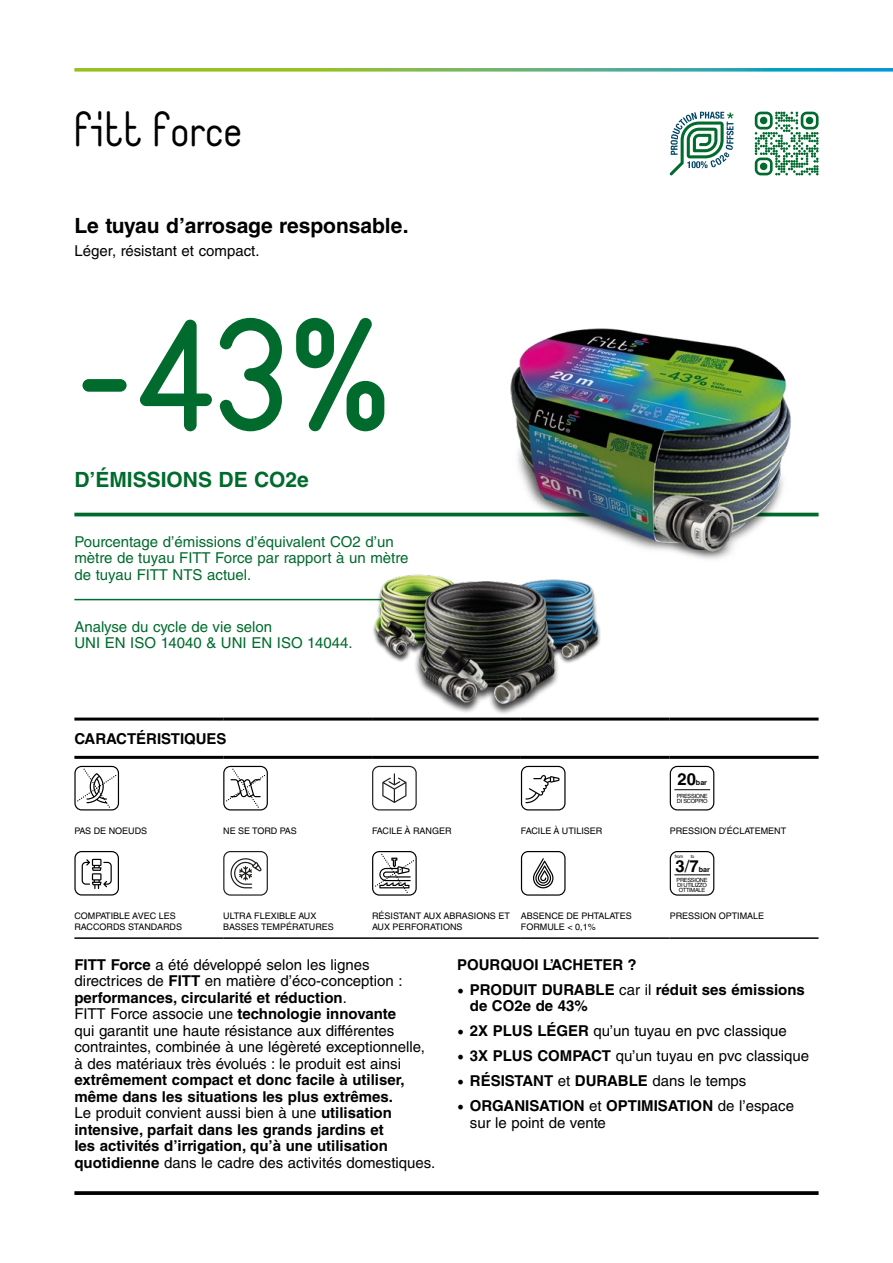
<style>
.page{position:relative;width:893px;height:1263px;background:#fff}
.page>*{position:absolute;margin:0;border:0;box-sizing:border-box;transform-origin:0 0}
.t1{font:180px "Fittype";color:#006b2d}
.t2{font:42px "Fittype";color:#000}
.t3{font:700 21px "Helvetica LT Std";color:#000}
.t4{font:700 21px "Helvetica LT Std";color:#006b2d}
.t5{font:700 16.65px "Helvetica LT Std";color:#000}
.t6{font:15px/16.5px "Helvetica LT Std";color:#000}
.t7{font:700 15px/16.5px "Helvetica LT Std";color:#000}
.t8{font:15px/16.5px "Helvetica LT Std";color:#006b2d}
.t9{font:9px/10.5px "Helvetica LT Std";color:#000}
.t10{font:700 7.2px "Helvetica LT Std";color:#000}
.t11{font:5.7px/5.4px "Helvetica LT Std";letter-spacing:-.05em;color:#000}
.t12{font:4.5px "Helvetica LT Std";letter-spacing:-.06em;color:#000}
.s1{font-weight:400}
.s2{font-weight:700}
.s3{font-family:"Minion Pro";font-weight:400;font-size:18px}
.s4{font-family:"Minion Pro";font-size:18px}
</style>
<div class="page">
<svg style="left:74px;top:68px;width:819px;height:4px;background:#73ba7a"></svg>
<svg style="left:74px;top:1191px;width:745px;height:4px;background:#0f0f0f"></svg>
<hr style="left:74px;top:599px;width:362px;height:1px;background:#006b2d">
<hr style="left:74px;top:513px;width:745px;height:3px;background:#006b2d">
<img style="left:575px;top:581px;width:26px;height:80px">
<img style="left:365px;top:577px;width:33px;height:84px">
<img style="left:398px;top:574px;width:177px;height:140px">
<svg style="left:755px;top:112px;width:64px;height:63px"></svg>
<div style="left:760px;top:117px;width:7px;height:7px;background:#006b2d;border-radius:50%"></div>
<div style="left:806px;top:117px;width:7px;height:7px;background:#006b2d;border-radius:50%"></div>
<div style="left:760px;top:163px;width:7px;height:7px;background:#006b2d;border-radius:50%"></div>
<svg style="left:670px;top:112px;width:63px;height:63px"></svg>
<hr style="left:74px;top:937px;width:149px;height:2px;background:#000">
<hr style="left:223px;top:937px;width:149px;height:2px;background:#000">
<hr style="left:372px;top:937px;width:149px;height:2px;background:#000">
<hr style="left:521px;top:937px;width:149px;height:2px;background:#000">
<hr style="left:670px;top:937px;width:149px;height:2px;background:#000">
<hr style="left:74px;top:717px;width:149px;height:3px;background:#000">
<hr style="left:223px;top:717px;width:149px;height:3px;background:#000">
<hr style="left:372px;top:717px;width:149px;height:3px;background:#000">
<hr style="left:521px;top:717px;width:149px;height:3px;background:#000">
<hr style="left:670px;top:717px;width:149px;height:3px;background:#000">
<hr style="left:74px;top:756px;width:149px;height:3px;background:#000">
<hr style="left:223px;top:756px;width:149px;height:3px;background:#000">
<hr style="left:372px;top:756px;width:149px;height:3px;background:#000">
<hr style="left:521px;top:756px;width:149px;height:3px;background:#000">
<hr style="left:670px;top:756px;width:149px;height:3px;background:#000">
<svg style="left:74px;top:766px;width:45px;height:44px"></svg>
<svg style="left:223px;top:766px;width:45px;height:44px"></svg>
<svg style="left:372px;top:766px;width:45px;height:44px"></svg>
<svg style="left:521px;top:766px;width:45px;height:44px"></svg>
<div style="left:670px;top:766px;width:44px;height:44px;border:1px solid #000;border-radius:7px"></div>
<hr style="left:674px;top:789px;width:36px;height:1px;background:#000">
<svg style="left:74px;top:851px;width:45px;height:44px"></svg>
<svg style="left:223px;top:851px;width:45px;height:45px"></svg>
<svg style="left:372px;top:851px;width:45px;height:45px"></svg>
<svg style="left:521px;top:851px;width:45px;height:45px"></svg>
<div style="left:670px;top:851px;width:44px;height:45px;border:1px solid #000;border-radius:7px"></div>
<hr style="left:674px;top:874px;width:36px;height:1px;background:#000">
<img style="left:499px;top:328px;width:320px;height:231px">
<h2 class="t2" style="left:74px;top:111px;width:170px">fitt force</h2>
<h3 class="t3" style="left:74px;top:213px;width:336px">Le tuyau d’arrosage responsable.</h3>
<p class="t6" style="left:74px;top:242px;width:187px">Léger, résistant et compact.</p>
<h1 class="t1" style="left:74px;top:280px;width:320px">-43%</h1>
<h3 class="t4" style="left:74px;top:467px;width:236px">D’ÉMISSIONS DE CO2e</h3>
<p class="t8" style="left:74px;top:533px;width:336px">Pourcentage d’émissions d’équivalent CO2 d’un mètre de tuyau FITT Force par rapport à un mètre de tuyau FITT NTS actuel.</p>
<p class="t8" style="left:74px;top:618px;width:280px">Analyse du cycle de vie selon<br>UNI EN ISO 14040 &amp; UNI EN ISO 14044.</p>
<p class="t7" style="left:74px;top:730px;width:154px">CARACTÉRISTIQUES</p>
<p class="t5" style="left:677px;top:769px;width:20px">20</p>
<p class="t10" style="left:696px;top:778px;width:13px">bar</p>
<p class="t11" style="left:677px;top:793px;width:32px">PRESSIONE<br>DI SCOPPIO</p>
<p class="t9" style="left:74px;top:825px;width:74px">PAS DE NOEUDS</p>
<p class="t9" style="left:223px;top:825px;width:75px">NE SE TORD PAS</p>
<p class="t9" style="left:372px;top:825px;width:81px">FACILE À RANGER</p>
<p class="t9" style="left:521px;top:825px;width:83px">FACILE À UTILISER</p>
<p class="t9" style="left:670px;top:825px;width:118px">PRESSION D’ÉCLATEMENT</p>
<p class="t12" style="left:675px;top:854px;width:10px">from</p>
<p class="t12" style="left:691px;top:854px;width:5px">to</p>
<p class="t5" style="left:676px;top:856px;width:25px">3<span class="s1">/</span>7</p>
<p class="t10" style="left:699px;top:865px;width:13px">bar</p>
<p class="t11" style="left:677px;top:877px;width:32px;text-align:center">PRESSIONE<br>DI UTILIZZO<br>OTTIMALE</p>
<p class="t9" style="left:74px;top:911px;width:109px">COMPATIBLE AVEC LES<br>RACCORDS STANDARDS</p>
<p class="t9" style="left:223px;top:911px;width:112px">ULTRA FLEXIBLE AUX<br>BASSES TEMPÉRATURES</p>
<p class="t9" style="left:372px;top:911px;width:139px">RÉSISTANT AUX ABRASIONS ET<br>AUX PERFORATIONS</p>
<p class="t9" style="left:521px;top:911px;width:112px">ABSENCE DE PHTALATES<br>FORMULE &lt; 0,1%</p>
<p class="t9" style="left:670px;top:911px;width:96px">PRESSION OPTIMALE</p>
<p class="t6" style="left:74px;top:956px;width:352px"><span class="s2">FITT Force</span> a été développé selon les lignes directrices de <span class="s2">FITT</span> en matière d’éco-conception : <span class="s2">performances, circularité et réduction</span>.<br>FITT Force associe une <span class="s2">technologie innovante<br></span>qui garantit une haute résistance aux différentes contraintes, combinée à une légèreté exceptionnelle, à des matériaux très évolués : le produit est ainsi</p>
<p class="t7" style="left:74px;top:1071px;width:362px">extrêmement compact et donc facile à utiliser, même dans les situations les plus extrêmes.<br><span class="s1">Le produit convient aussi bien à une</span> utilisation intensive, parfait dans les grands jardins et<br>les activités d’irrigation, qu’à une utilisation quotidienne <span class="s1">dans le cadre des activités domestiques.</span></p>
<p class="t7" style="left:457px;top:956px;width:181px">POURQUOI L’ACHETER ?</p>
<p class="t7" style="left:470px;top:981px;width:337px;text-indent:-13px"><span class="s3">•</span> PRODUIT DURABLE <span class="s1">car il</span> réduit ses émissions de CO2e de 43%</p>
<p class="t6" style="left:457px;top:1023px;width:331px"><span class="s4">•</span> <span class="s2">2X PLUS LÉGER</span> qu’un tuyau en pvc classique</p>
<p class="t6" style="left:457px;top:1048px;width:353px"><span class="s4">•</span> <span class="s2">3X PLUS COMPACT</span> qu’un tuyau en pvc classique</p>
<p class="t7" style="left:457px;top:1072px;width:291px"><span class="s3">•</span> RÉSISTANT <span class="s1">et</span> DURABLE <span class="s1">dans le temps</span></p>
<p class="t6" style="left:470px;top:1098px;width:326px;text-indent:-13px"><span class="s4">•</span> <span class="s2">ORGANISATION</span> et <span class="s2">OPTIMISATION</span> de l’espace sur le point de vente</p>
</div>
